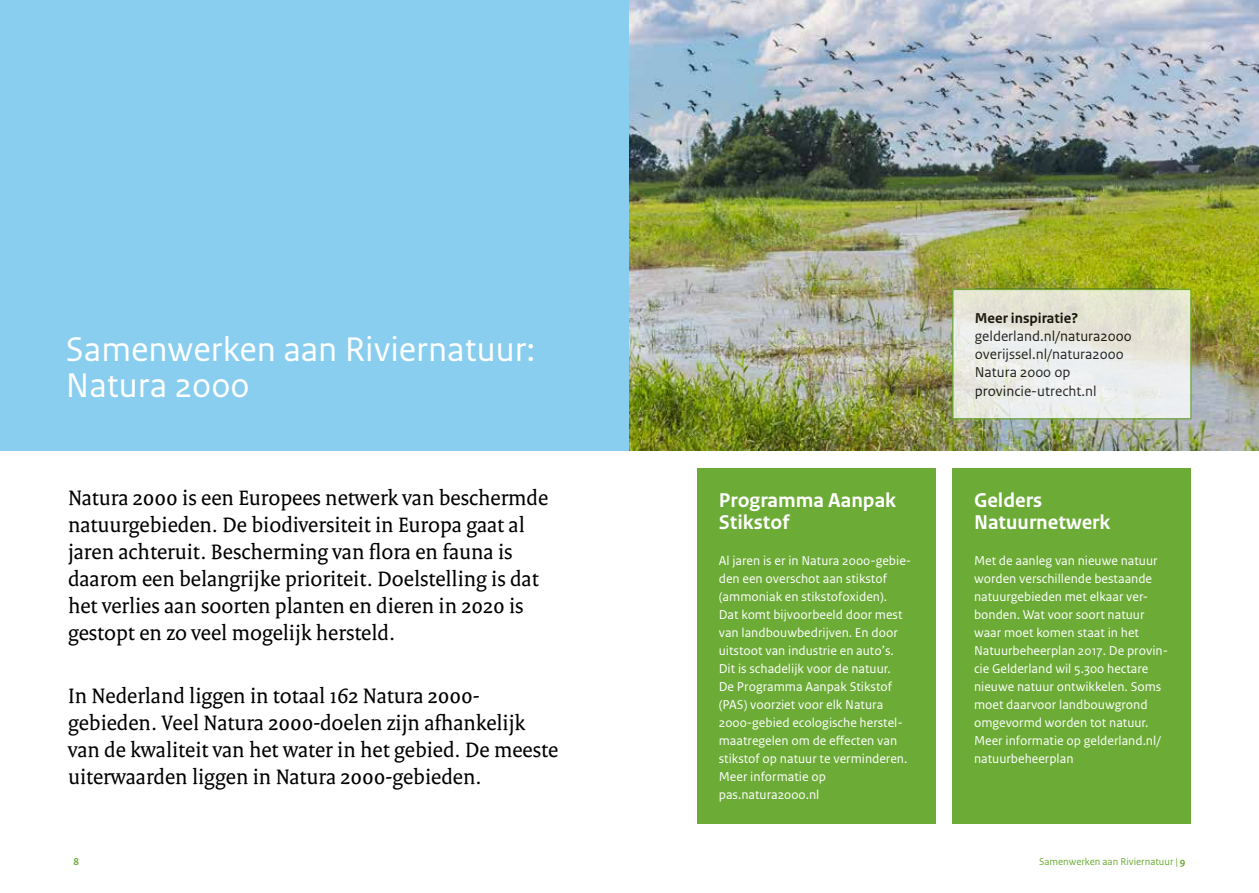
<style>
.page{position:relative;width:1259px;height:893px;background:#fff}
.page>*{position:absolute;margin:0;border:0;box-sizing:border-box;transform-origin:0 0}
.t1{font:36px/36px "Rijksoverheid Sans Text";color:#fff}
.t2{font:22.5px/27px "Rijksoverheid Serif";color:#000}
.t3{font:700 21px/22.5px "Rijksoverheid Sans Text";color:#fff}
.t4{font:15px/18px "Rijksoverheid Sans Text";color:#000}
.t5{font:700 15px "Rijksoverheid Sans Text";color:#000}
.t6{font:13.5px/18px "Rijksoverheid Sans Text";color:#fff}
.t7{font:10.5px "Rijksoverheid Sans Text";color:#6cab36}
.t8{font:700 10.5px "Rijksoverheid Sans Text";color:#6cab36}
.s1{font-weight:700}
</style>
<div class="page">
<div style="left:0;top:0;width:629px;height:451px;background:#89ceef"></div>
<img style="left:629px;top:0;width:630px;height:451px">
<div style="left:697px;top:469px;width:238px;height:355px;background:#6cab36"></div>
<div style="left:952px;top:469px;width:239px;height:355px;background:#6cab36"></div>
<svg style="left:955px;top:292px;width:233px;height:124px;background:#e8e9e1"></svg>
<div style="left:952px;top:289px;width:239px;height:130px;border:2px solid #6cab36"></div>
<h1 class="t1" style="left:66px;top:331px;width:471px">Samenwerken aan Riviernatuur:<br>Natura 2000</h1>
<p class="t2" style="left:68px;top:484px;width:482px">Natura 2000 is een Europees netwerk van beschermde natuurgebieden. De biodiversiteit in Europa gaat al jaren achteruit. Bescherming van flora en fauna is daarom een belangrijke prioriteit. Doelstelling is dat het verlies aan soorten planten en dieren in 2020 is gestopt en zo veel mogelijk hersteld.</p>
<h2 class="t2" style="left:68px;top:682px;width:492px">In Nederland liggen in totaal 162 Natura 2000- gebieden. Veel Natura 2000-doelen zijn afhankelijk van de kwaliteit van het water in het gebied. De meeste uiterwaarden liggen in Natura 2000-gebieden.</h2>
<h3 class="t3" style="left:719px;top:489px;width:179px">Programma Aanpak<br>Stikstof</h3>
<p class="t6" style="left:719px;top:552px;width:194px">Al jaren is er in Natura 2000-gebie&shy;den een overschot aan stikstof (ammoniak en stikstofoxiden).<br>Dat komt bijvoorbeeld door mest van landbouwbedrijven. En door uitstoot van industrie en auto’s.<br>Dit is schadelijk voor de natuur.<br>De Programma Aanpak Stikstof (PAS) voorziet voor elk Natura<br>2000-gebied ecologische herstel&shy;maatregelen om de effecten van stikstof op natuur te verminderen.<br>Meer informatie op pas.natura2000.nl</p>
<p class="t5" style="left:974px;top:310px;width:105px">Meer inspiratie?</p>
<p class="t4" style="left:974px;top:328px;width:158px">gelderland.nl/natura2000 overijssel.nl/natura2000<br>Natura 2000 op provincie-utrecht.nl</p>
<h3 class="t3" style="left:974px;top:489px;width:138px">Gelders<br>Natuurnetwerk</h3>
<p class="t6" style="left:974px;top:552px;width:195px">Met de aanleg van nieuwe natuur worden verschillende bestaande natuurgebieden met elkaar ver&shy;bonden. Wat voor soort natuur waar moet komen staat in het<br>Natuurbeheerplan 2017. De provin&shy;cie Gelderland wil 5.300 hectare nieuwe natuur ontwikkelen. Soms moet daarvoor landbouwgrond omgevormd worden tot natuur.<br>Meer informatie op gelderland.nl/ natuurbeheerplan</p>
<p class="t8" style="left:74px;top:855px;width:7px">8</p>
<p class="t7" style="left:1039px;top:855px;width:148px">Samenwerken aan Riviernatuur | <span class="s1">9</span></p>
</div>
